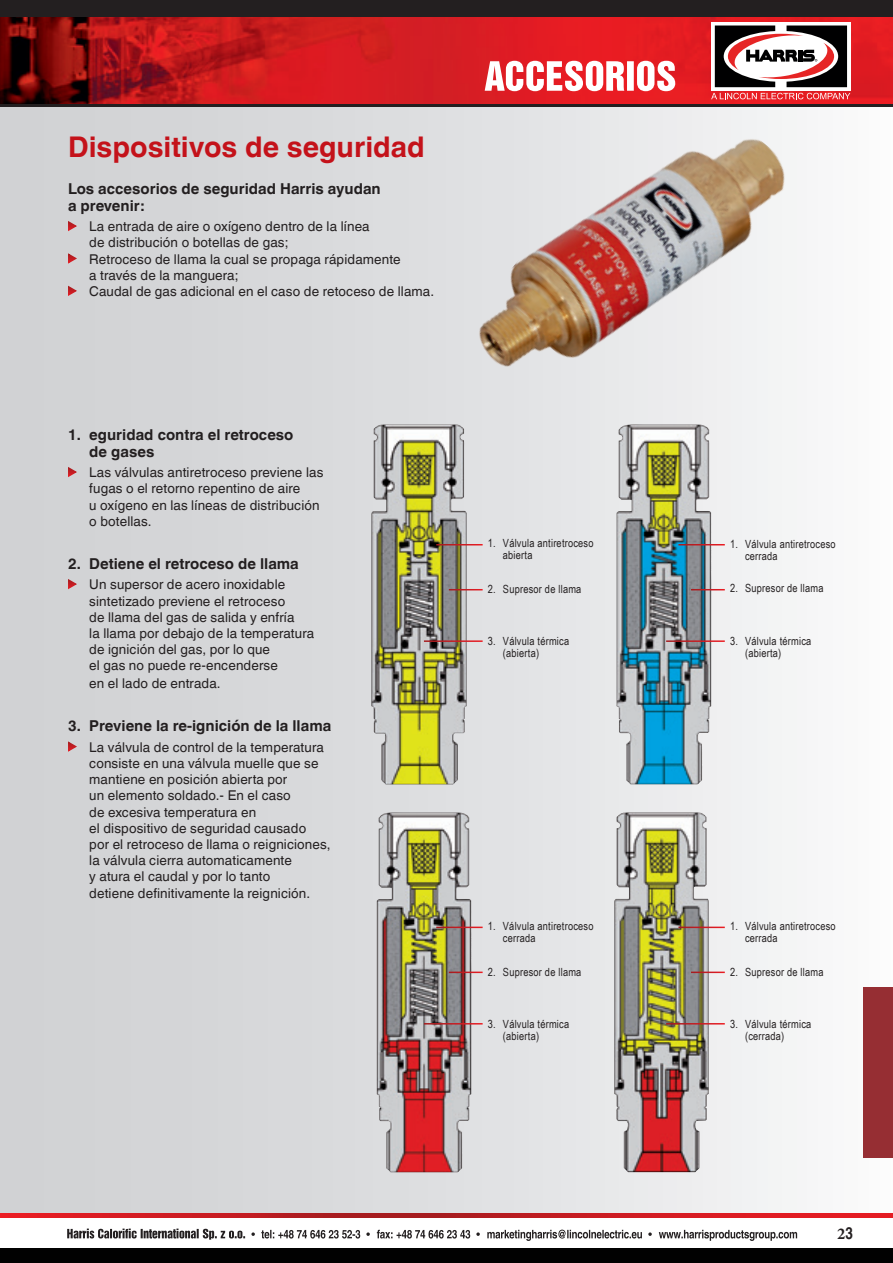
<style>
.page{position:relative;width:893px;height:1263px;background:#fff}
.page>*{position:absolute;margin:0;border:0;box-sizing:border-box;transform-origin:0 0}
.t1{font:700 28.5px "Helvetica World";color:#c4121a}
.t2{font:700 16.5px "Minion Pro";color:#231f20}
.t3{font:700 15px/16.5px "Helvetica World";color:#231f20}
.t4{font:13.5px/16.2px "Helvetica World";letter-spacing:.01em;color:#231f20}
.t5{font:11.25px/12px "Arial Narrow";letter-spacing:.02em;color:#231f20}
.s1{font-family:"Helvetica";font-stretch:condensed}
</style>
<div class="page">
<img style="left:0;top:17px;width:893px;height:87px">
<div style="left:0;top:1248px;width:893px;height:15px;background:#010101"></div>
<div style="left:0;top:105px;width:893px;height:1108px;background:linear-gradient(to right,#cbcdcf,#f7f7f8)"></div>
<svg style="left:0;top:1213px;width:893px;height:4px;background:#ca1c21"></svg>
<div style="left:0;top:0;width:893px;height:17px;background:#231f20"></div>
<hr style="left:0;top:104px;width:893px;height:3px;background:#231f20">
<div style="left:711px;top:22px;width:139px;height:68px;background:linear-gradient(to bottom,#fafafa,#f1f1f1)"></div>
<svg style="left:715px;top:26px;width:132px;height:61px"></svg>
<svg style="left:844px;top:93px;width:6px;height:6px"></svg>
<svg style="left:67px;top:1228px;width:730px;height:13px"></svg>
<div style="left:863px;top:987px;width:30px;height:170px;background:#962e33"></div>
<svg style="left:485px;top:61px;width:190px;height:9px"></svg>
<svg style="left:67px;top:220px;width:11px;height:13px"></svg>
<svg style="left:67px;top:252px;width:11px;height:13px"></svg>
<svg style="left:67px;top:284px;width:11px;height:13px"></svg>
<img style="left:371px;top:424px;width:96px;height:360px">
<img style="left:377px;top:812px;width:95px;height:360px">
<img style="left:614px;top:812px;width:95px;height:360px">
<img style="left:617px;top:424px;width:94px;height:360px">
<svg style="left:67px;top:465px;width:11px;height:13px"></svg>
<svg style="left:67px;top:578px;width:11px;height:13px"></svg>
<svg style="left:67px;top:740px;width:11px;height:13px"></svg>
<hr style="left:436px;top:544px;width:47px;height:1px;background:#fff">
<hr style="left:449px;top:589px;width:34px;height:1px;background:#fff">
<hr style="left:424px;top:640px;width:59px;height:2px;background:#fff">
<hr style="left:678px;top:544px;width:47px;height:1px;background:#fff">
<hr style="left:691px;top:589px;width:34px;height:1px;background:#fff">
<hr style="left:666px;top:640px;width:59px;height:2px;background:#fff">
<hr style="left:436px;top:927px;width:47px;height:1px;background:#fff">
<hr style="left:449px;top:971px;width:34px;height:2px;background:#fff">
<hr style="left:424px;top:1023px;width:59px;height:1px;background:#fff">
<hr style="left:678px;top:927px;width:47px;height:1px;background:#fff">
<hr style="left:691px;top:971px;width:34px;height:2px;background:#fff">
<hr style="left:666px;top:1023px;width:59px;height:1px;background:#fff">
<img style="left:455px;top:70px;width:389px;height:339px">
<h1 class="t1" style="left:68px;top:130px;width:358px">Dispositivos de seguridad</h1>
<p class="t3" style="left:68px;top:181px;width:314px">Los accesorios de seguridad Harris ayudan a prevenir:</p>
<p class="t4" style="left:89px;top:218px;width:346px">La entrada de aire o oxígeno dentro de la línea<br>de distribución o botellas de gas;<br>Retroceso de llama la cual se propaga rápidamente<br>a través de la manguera;<br>Caudal de gas adicional en el caso de retoceso de llama.</p>
<p class="t3" style="left:89px;top:427px;width:206px;text-indent:-21px">1. eguridad contra el retroceso de gases</p>
<p class="t4" style="left:89px;top:464px;width:236px">Las válvulas antiretroceso previene las fugas o el retorno repentino de aire<br>u oxígeno en las líneas de distribución o botellas.</p>
<p class="t3" style="left:68px;top:555px;width:232px">2. Detiene el retroceso de llama</p>
<p class="t4" style="left:89px;top:576px;width:226px">Un supersor de acero inoxidable sintetizado previene el retroceso<br>de llama del gas de salida y enfría<br>la llama por debajo de la temperatura de ignición del gas, por lo que<br>el gas no puede re-encenderse</p>
<p class="t4" style="left:89px;top:675px;width:133px">en el lado de entrada.</p>
<p class="t3" style="left:68px;top:718px;width:265px">3. Previene la re-ignición de la llama</p>
<p class="t4" style="left:89px;top:739px;width:243px">La válvula de control de la temperatura consiste en una válvula muelle que se mantiene en posición abierta por<br>un elemento soldado.- En el caso<br>de excesiva temperatura en<br>el dispositivo de seguridad causado<br>por el retroceso de llama o reigniciones, la válvula cierra automaticamente<br>y atura el caudal y por lo tanto<br>detiene definitivamente la reignición.</p>
<p class="t5" style="left:503px;top:537px;width:92px;text-indent:-15px">1. Válvula antiretroceso abierta</p>
<p class="t5" style="left:488px;top:583px;width:95px">2. Supresor de llama</p>
<p class="t5" style="left:503px;top:635px;width:68px;text-indent:-15px">3. Válvula térmica (abierta)</p>
<p class="t5" style="left:503px;top:920px;width:92px;text-indent:-15px">1. Válvula antiretroceso cerrada</p>
<p class="t5" style="left:488px;top:966px;width:95px">2. Supresor de llama</p>
<p class="t5" style="left:503px;top:1018px;width:68px;text-indent:-15px">3. Válvula térmica (abierta)</p>
<p class="t5" style="left:745px;top:538px;width:92px;text-indent:-15px">1. Válvula antiretroceso cerrada</p>
<p class="t5" style="left:730px;top:582px;width:95px">2. Supresor de llama</p>
<p class="t5" style="left:745px;top:635px;width:68px;text-indent:-15px">3. Válvula térmica (abierta)</p>
<p class="t5" style="left:745px;top:920px;width:92px;text-indent:-15px">1. Válvula antiretroceso cerrada</p>
<p class="t5" style="left:730px;top:966px;width:95px">2. Supresor de llama</p>
<p class="t5" style="left:745px;top:1018px;width:68px;text-indent:-15px">3. Válvula térmica (cerrada)</p>
<p class="t2" style="left:837px;top:1221px;width:17px">2<span class="s1">3</span></p>
</div>
